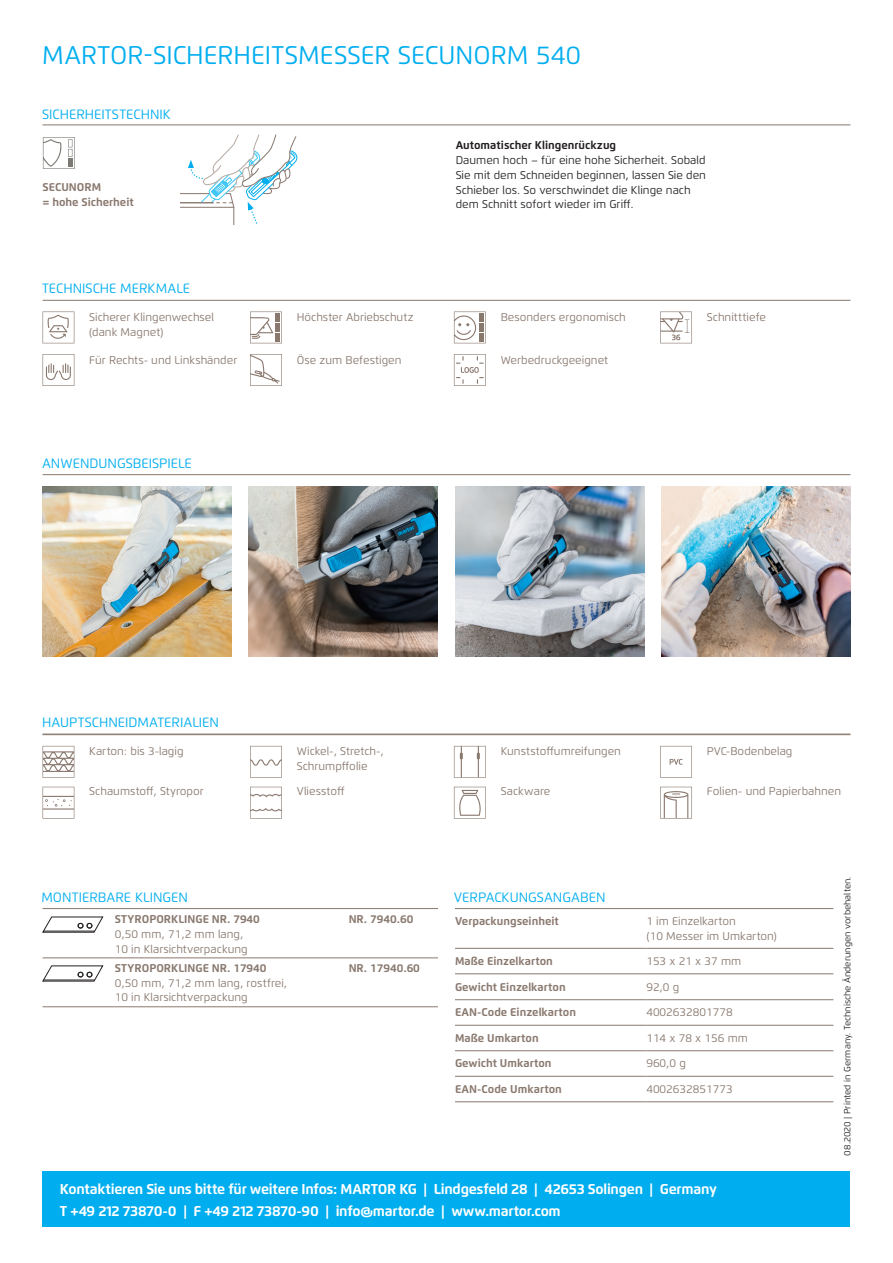
<style>
.page{position:relative;width:893px;height:1263px;background:#fff}
.page>*{position:absolute;margin:0;border:0;box-sizing:border-box;transform-origin:0 0}
.t1{font:25.5px "Flexo";color:#00aeef}
.t2{font:700 14.25px/21.3px "Flexo";letter-spacing:-.02em;color:#fff}
.t3{font:13.5px "Flexo";color:#00aeef}
.t4{font:11.25px/14.9px "Flexo";color:#89786e}
.t5{font:700 11.25px/14.9px "Flexo";color:#89786e}
.t6{font:11.25px/14.9px "Flexo";color:#231f20}
.t7{font:700 11.25px "Flexo";color:#231f20}
.t8{font:9px "Flexo";color:#231f20}
</style>
<div class="page">
<hr style="left:43px;top:908px;width:395px;height:1px;background:#89786e">
<hr style="left:455px;top:908px;width:378px;height:1px;background:#89786e">
<img style="left:43px;top:487px;width:189px;height:170px">
<hr style="left:43px;top:734px;width:807px;height:1px;background:#89786e">
<img style="left:455px;top:487px;width:189px;height:170px">
<img style="left:661px;top:487px;width:189px;height:170px">
<img style="left:249px;top:487px;width:189px;height:170px">
<hr style="left:43px;top:474px;width:807px;height:1px;background:#89786e">
<div style="left:43px;top:1172px;width:807px;height:55px;background:#00aeef"></div>
<hr style="left:43px;top:300px;width:807px;height:1px;background:#89786e">
<hr style="left:43px;top:125px;width:807px;height:1px;background:#89786e">
<svg style="left:180px;top:134px;width:117px;height:90px"></svg>
<svg style="left:43px;top:137px;width:32px;height:32px"></svg>
<hr style="left:646px;top:1101px;width:187px;height:1px;background:#89786e">
<hr style="left:646px;top:1076px;width:187px;height:1px;background:#89786e">
<hr style="left:646px;top:1050px;width:187px;height:1px;background:#89786e">
<hr style="left:646px;top:1025px;width:187px;height:1px;background:#89786e">
<hr style="left:455px;top:1025px;width:191px;height:1px;background:#89786e">
<hr style="left:455px;top:1050px;width:191px;height:1px;background:#89786e">
<hr style="left:455px;top:1076px;width:191px;height:1px;background:#89786e">
<hr style="left:455px;top:1101px;width:191px;height:1px;background:#89786e">
<hr style="left:646px;top:999px;width:187px;height:1px;background:#89786e">
<hr style="left:646px;top:973px;width:187px;height:1px;background:#89786e">
<hr style="left:455px;top:999px;width:191px;height:1px;background:#89786e">
<hr style="left:646px;top:948px;width:187px;height:1px;background:#89786e">
<hr style="left:455px;top:973px;width:191px;height:1px;background:#89786e">
<hr style="left:455px;top:948px;width:191px;height:1px;background:#89786e">
<hr style="left:115px;top:1006px;width:323px;height:1px;background:#89786e">
<hr style="left:43px;top:1006px;width:72px;height:1px;background:#89786e">
<hr style="left:115px;top:957px;width:323px;height:1px;background:#89786e">
<hr style="left:43px;top:957px;width:72px;height:1px;background:#89786e">
<svg style="left:43px;top:916px;width:60px;height:17px"></svg>
<svg style="left:43px;top:965px;width:60px;height:17px"></svg>
<svg style="left:43px;top:311px;width:31px;height:32px"></svg>
<svg style="left:250px;top:311px;width:32px;height:32px"></svg>
<div style="left:275px;top:333px;width:5px;height:8px;background:#89786e"></div>
<div style="left:275px;top:323px;width:5px;height:8px;background:#89786e"></div>
<svg style="left:454px;top:311px;width:32px;height:32px"></svg>
<svg style="left:660px;top:311px;width:32px;height:32px"></svg>
<svg style="left:43px;top:354px;width:31px;height:32px"></svg>
<svg style="left:250px;top:354px;width:32px;height:32px"></svg>
<svg style="left:454px;top:354px;width:32px;height:32px"></svg>
<svg style="left:43px;top:746px;width:31px;height:32px"></svg>
<svg style="left:250px;top:746px;width:32px;height:32px"></svg>
<svg style="left:454px;top:746px;width:32px;height:32px"></svg>
<svg style="left:660px;top:746px;width:32px;height:32px"></svg>
<svg style="left:43px;top:787px;width:31px;height:32px"></svg>
<svg style="left:250px;top:787px;width:32px;height:32px"></svg>
<svg style="left:454px;top:787px;width:32px;height:32px"></svg>
<svg style="left:660px;top:787px;width:32px;height:32px"></svg>
<h1 class="t1" style="left:42px;top:39px;width:540px">MARTOR-SICHERHEITSMESSER SECUNORM 540</h1>
<p class="t3" style="left:42px;top:106px;width:130px">SICHERHEITSTECHNIK</p>
<p class="t5" style="left:43px;top:180px;width:93px">SECUNORM<br>= hohe Sicherheit</p>
<p class="t3" style="left:42px;top:280px;width:150px">TECHNISCHE MERKMALE</p>
<p class="t7" style="left:456px;top:138px;width:162px">Automatischer Klingenrückzug</p>
<p class="t6" style="left:456px;top:152px;width:252px">Daumen hoch – für eine hohe Sicherheit. Sobald Sie mit dem Schneiden beginnen, lassen Sie den Schieber los. So verschwindet die Klinge nach dem Schnitt sofort wieder im Griff.</p>
<p class="t4" style="left:89px;top:310px;width:126px">Sicherer Klingenwechsel (dank Magnet)</p>
<p class="t4" style="left:297px;top:310px;width:118px">Höchster Abriebschutz</p>
<p class="t4" style="left:501px;top:310px;width:127px">Besonders ergonomisch</p>
<p class="t4" style="left:707px;top:310px;width:61px">Schnitttiefe</p>
<p class="t4" style="left:89px;top:352px;width:149px">Für Rechts- und Linkshänder</p>
<p class="t4" style="left:297px;top:352px;width:106px">Öse zum Befestigen</p>
<p class="t4" style="left:501px;top:352px;width:109px">Werbedruckgeeignet</p>
<p class="t3" style="left:42px;top:455px;width:151px">ANWENDUNGSBEISPIELE</p>
<p class="t3" style="left:42px;top:714px;width:178px">HAUPTSCHNEIDMATERIALIEN</p>
<p class="t4" style="left:89px;top:743px;width:96px">Karton: bis 3-lagig</p>
<p class="t4" style="left:297px;top:743px;width:89px">Wickel-, Stretch-,<br>Schrumpffolie</p>
<p class="t4" style="left:501px;top:743px;width:122px">Kunststoffumreifungen</p>
<p class="t4" style="left:707px;top:743px;width:87px">PVC-Bodenbelag</p>
<p class="t4" style="left:89px;top:784px;width:116px">Schaumstoff, Styropor</p>
<p class="t4" style="left:297px;top:784px;width:49px">Vliesstoff</p>
<p class="t4" style="left:501px;top:784px;width:51px">Sackware</p>
<p class="t4" style="left:707px;top:784px;width:136px">Folien- und Papierbahnen</p>
<p class="t3" style="left:41px;top:889px;width:148px">MONTIERBARE KLINGEN</p>
<p class="t3" style="left:454px;top:889px;width:153px">VERPACKUNGSANGABEN</p>
<p class="t5" style="left:115px;top:911px;width:147px">STYROPORKLINGE NR. 7940</p>
<p class="t5" style="left:349px;top:911px;width:66px">NR. 7940.60</p>
<p class="t4" style="left:115px;top:926px;width:134px">0,50 mm, 71,2 mm lang,<br>10 in Klarsichtverpackung</p>
<p class="t5" style="left:115px;top:960px;width:153px">STYROPORKLINGE NR. 17940</p>
<p class="t5" style="left:349px;top:960px;width:73px">NR. 17940.60</p>
<p class="t4" style="left:115px;top:975px;width:174px">0,50 mm, 71,2 mm lang, rostfrei,<br>10 in Klarsichtverpackung</p>
<p class="t5" style="left:455px;top:913px;width:105px">Verpackungseinheit</p>
<p class="t4" style="left:646px;top:913px;width:132px">1 im Einzelkarton<br>(10 Messer im Umkarton)</p>
<p class="t5" style="left:455px;top:954px;width:99px">Maße Einzelkarton</p>
<p class="t4" style="left:646px;top:954px;width:97px">153 x 21 x 37 mm</p>
<p class="t5" style="left:455px;top:979px;width:112px">Gewicht Einzelkarton</p>
<p class="t4" style="left:646px;top:979px;width:35px">92,0 g</p>
<p class="t5" style="left:455px;top:1005px;width:123px">EAN-Code Einzelkarton</p>
<p class="t4" style="left:646px;top:1005px;width:88px">4002632801778</p>
<p class="t5" style="left:455px;top:1030px;width:85px">Maße Umkarton</p>
<p class="t4" style="left:646px;top:1030px;width:103px">114 x 78 x 156 mm</p>
<p class="t5" style="left:455px;top:1056px;width:98px">Gewicht Umkarton</p>
<p class="t4" style="left:646px;top:1056px;width:41px">960,0 g</p>
<p class="t5" style="left:455px;top:1081px;width:108px">EAN-Code Umkarton</p>
<p class="t4" style="left:646px;top:1081px;width:88px">4002632851773</p>
<p class="t2" style="left:60px;top:1179px;width:658px">Kontaktieren Sie uns bitte für weitere Infos: MARTOR KG | Lindgesfeld 28 | 42653 Solingen | Germany<br>T +49 212 73870-0 | F +49 212 73870-90 | info@martor.de | www.martor.com</p>
<p class="t8" style="left:842px;top:1155px;width:280px;rotate:-90deg">08.2020 | Printed in Germany. Technische Änderungen vorbehalten.</p>
</div>
